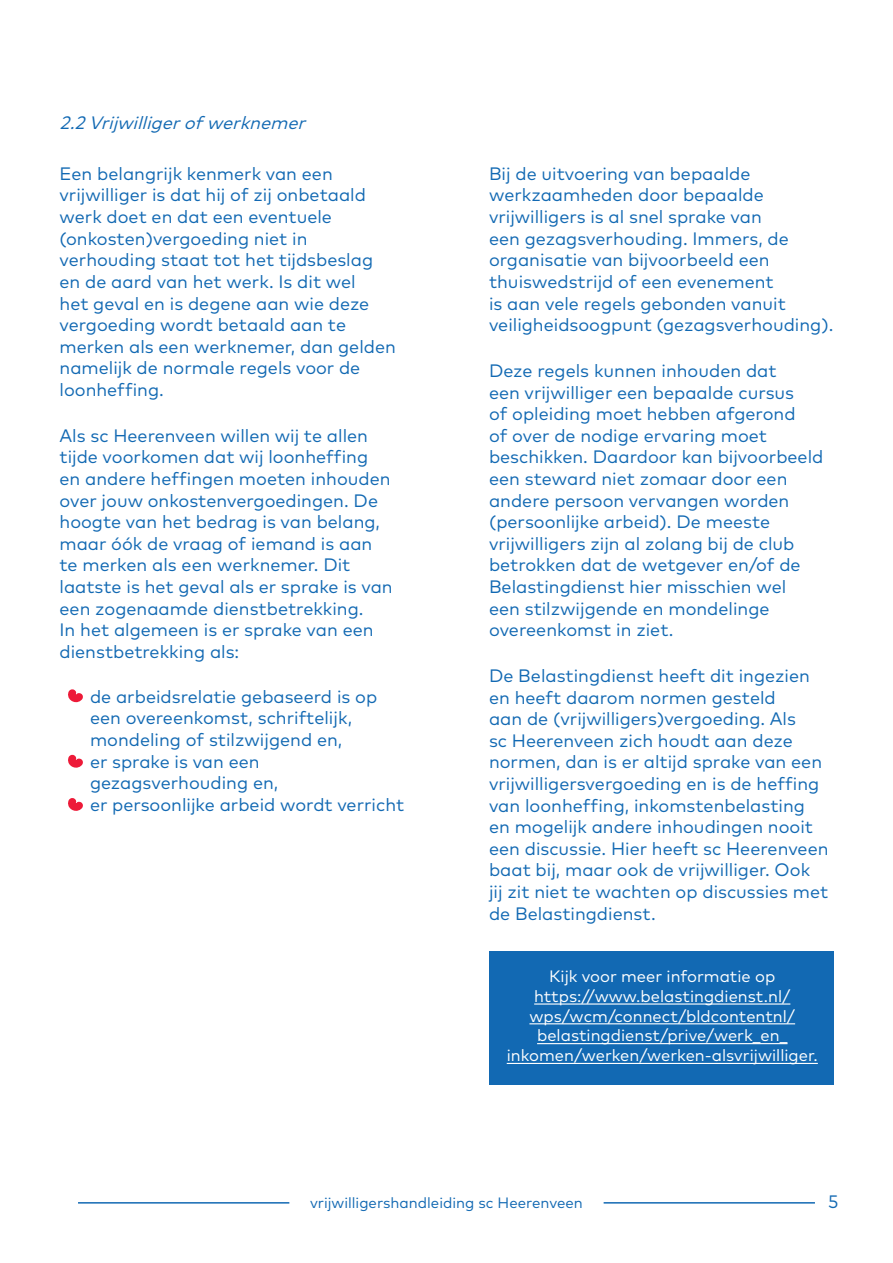
<style>
.page{position:relative;width:893px;height:1263px;background:#fff}
.page>*{position:absolute;margin:0;border:0;box-sizing:border-box;transform-origin:0 0}
.t1{font:18px "Mark OT";color:#1269b3}
.t2{font:italic 18px "Mark OT";color:#1269b3}
.t3{font:16.5px "Mark OT";color:#fff}
.t4{font:15px "Mark OT";color:#1269b3}
</style>
<div class="page">
<div style="left:489px;top:951px;width:344px;height:134px;background:#1269b3"></div>
<hr style="left:534px;top:1003px;width:256px;height:1px;background:#fff">
<hr style="left:529px;top:1023px;width:266px;height:1px;background:#fff">
<hr style="left:537px;top:1043px;width:250px;height:1px;background:#fff">
<hr style="left:507px;top:1063px;width:311px;height:1px;background:#fff">
<svg style="left:68px;top:689px;width:15px;height:14px"></svg>
<svg style="left:68px;top:754px;width:15px;height:14px"></svg>
<svg style="left:68px;top:798px;width:15px;height:13px"></svg>
<hr style="left:604px;top:1202px;width:211px;height:1px;background:#1269b3">
<hr style="left:78px;top:1202px;width:211px;height:1px;background:#1269b3">
<p class="t2" style="left:60px;top:112px;width:253px">2.2Vrijwilligerofwerknemer</p>
<p class="t1" style="left:60px;top:162px;width:275px">Een belangrijk kenmerk van een</p>
<p class="t1" style="left:60px;top:184px;width:308px">vrijwilliger is dat hij of zij onbetaald</p>
<p class="t1" style="left:60px;top:206px;width:274px">werk doet en dat een eventuele</p>
<p class="t1" style="left:60px;top:227px;width:250px">(onkosten)vergoeding niet in</p>
<p class="t1" style="left:60px;top:249px;width:315px">verhouding staat tot het tijdsbeslag</p>
<p class="t1" style="left:60px;top:270px;width:298px">en de aard van het werk. Is dit wel</p>
<p class="t1" style="left:60px;top:292px;width:311px">het geval en is degene aan wie deze</p>
<p class="t1" style="left:60px;top:314px;width:288px">vergoeding wordt betaald aan te</p>
<p class="t1" style="left:60px;top:335px;width:338px">merken als een werknemer, dan gelden</p>
<p class="t1" style="left:60px;top:357px;width:302px">namelijk de normale regels voor de</p>
<p class="t1" style="left:60px;top:378px;width:106px">loonheffing.</p>
<p class="t1" style="left:60px;top:424px;width:310px">Als sc Heerenveen willen wij te allen</p>
<p class="t1" style="left:60px;top:446px;width:310px">tijde voorkomen dat wij loonheffing</p>
<p class="t1" style="left:60px;top:467px;width:333px">en andere heffingen moeten inhouden</p>
<p class="t1" style="left:60px;top:489px;width:320px">over jouw onkostenvergoedingen. De</p>
<p class="t1" style="left:60px;top:511px;width:322px">hoogte van het bedrag is van belang,</p>
<p class="t1" style="left:60px;top:532px;width:314px">maar óók de vraag of iemand is aan</p>
<p class="t1" style="left:60px;top:554px;width:292px">te merken als een werknemer. Dit</p>
<p class="t1" style="left:60px;top:575px;width:335px">laatste is het geval als er sprake is van</p>
<p class="t1" style="left:60px;top:597px;width:306px">een zogenaamde dienstbetrekking.</p>
<p class="t1" style="left:60px;top:619px;width:316px">In het algemeen is er sprake van een</p>
<p class="t1" style="left:60px;top:640px;width:181px">dienstbetrekking als:</p>
<p class="t1" style="left:90px;top:685px;width:289px">de arbeidsrelatie gebaseerd is op</p>
<p class="t1" style="left:90px;top:707px;width:264px">een overeenkomst, schriftelijk,</p>
<p class="t1" style="left:90px;top:729px;width:254px">mondeling of stilzwijgend en,</p>
<p class="t1" style="left:90px;top:750px;width:171px">er sprake is van een</p>
<p class="t1" style="left:90px;top:772px;width:190px">gezagsverhouding en,</p>
<p class="t1" style="left:90px;top:793px;width:316px">er persoonlijke arbeid wordt verricht</p>
<p class="t1" style="left:489px;top:162px;width:263px">Bij de uitvoering van bepaalde</p>
<p class="t1" style="left:489px;top:184px;width:276px">werkzaamheden door bepaalde</p>
<p class="t1" style="left:489px;top:206px;width:274px">vrijwilligers is al snel sprake van</p>
<p class="t1" style="left:489px;top:227px;width:301px">een gezagsverhouding. Immers, de</p>
<p class="t1" style="left:489px;top:249px;width:282px">organisatie van bijvoorbeeld een</p>
<p class="t1" style="left:489px;top:270px;width:286px">thuiswedstrijd of een evenement</p>
<p class="t1" style="left:489px;top:292px;width:298px">is aan vele regels gebonden vanuit</p>
<p class="t1" style="left:489px;top:314px;width:346px">veiligheidsoogpunt (gezagsverhouding).</p>
<p class="t1" style="left:489px;top:359px;width:289px">Deze regels kunnen inhouden dat</p>
<p class="t1" style="left:489px;top:381px;width:307px">een vrijwilliger een bepaalde cursus</p>
<p class="t1" style="left:489px;top:403px;width:308px">of opleiding moet hebben afgerond</p>
<p class="t1" style="left:489px;top:424px;width:280px">of over de nodige ervaring moet</p>
<p class="t1" style="left:489px;top:446px;width:336px">beschikken. Daardoor kan bijvoorbeeld</p>
<p class="t1" style="left:489px;top:467px;width:300px">een steward niet zomaar door een</p>
<p class="t1" style="left:489px;top:489px;width:302px">andere persoon vervangen worden</p>
<p class="t1" style="left:489px;top:511px;width:283px">(persoonlijke arbeid). De meeste</p>
<p class="t1" style="left:489px;top:532px;width:307px">vrijwilligers zijn al zolang bij de club</p>
<p class="t1" style="left:489px;top:554px;width:313px">betrokken dat de wetgever en/of de</p>
<p class="t1" style="left:489px;top:575px;width:299px">Belastingdienst hier misschien wel</p>
<p class="t1" style="left:489px;top:597px;width:282px">een stilzwijgende en mondelinge</p>
<p class="t1" style="left:489px;top:619px;width:186px">overeenkomst in ziet.</p>
<p class="t1" style="left:489px;top:664px;width:322px">De Belastingdienst heeft dit ingezien</p>
<p class="t1" style="left:489px;top:686px;width:288px">en heeft daarom normen gesteld</p>
<p class="t1" style="left:489px;top:708px;width:308px">aan de (vrijwilligers)vergoeding. Als</p>
<p class="t1" style="left:489px;top:729px;width:305px">sc Heerenveen zich houdt aan deze</p>
<p class="t1" style="left:489px;top:751px;width:335px">normen, dan is er altijd sprake van een</p>
<p class="t1" style="left:489px;top:772px;width:332px">vrijwilligersvergoeding en is de heffing</p>
<p class="t1" style="left:489px;top:794px;width:317px">van loonheffing, inkomstenbelasting</p>
<p class="t1" style="left:489px;top:816px;width:326px">en mogelijk andere inhoudingen nooit</p>
<p class="t1" style="left:489px;top:837px;width:341px">een discussie. Hier heeft sc Heerenveen</p>
<p class="t1" style="left:489px;top:859px;width:323px">baat bij, maar ook de vrijwilliger. Ook</p>
<p class="t1" style="left:489px;top:880px;width:341px">jij zit niet te wachten op discussies met</p>
<p class="t1" style="left:489px;top:902px;width:168px">de Belastingdienst.</p>
<p class="t3" style="left:549px;top:966px;width:228px">Kijk voor meer informatie op</p>
<p class="t3" style="left:534px;top:986px;width:258px">https://www.belastingdienst.nl/</p>
<p class="t3" style="left:529px;top:1006px;width:267px">wps/wcm/connect/bldcontentnl/</p>
<p class="t3" style="left:537px;top:1025px;width:252px">belastingdienst/prive/werk_en_</p>
<p class="t3" style="left:507px;top:1045px;width:313px">inkomen/werken/werken-alsvrijwilliger.</p>
<p class="t4" style="left:310px;top:1193px;width:274px">vrijwilligershandleiding sc Heerenveen</p>
<p class="t1" style="left:828px;top:1190px;width:12px">5</p>
</div>
